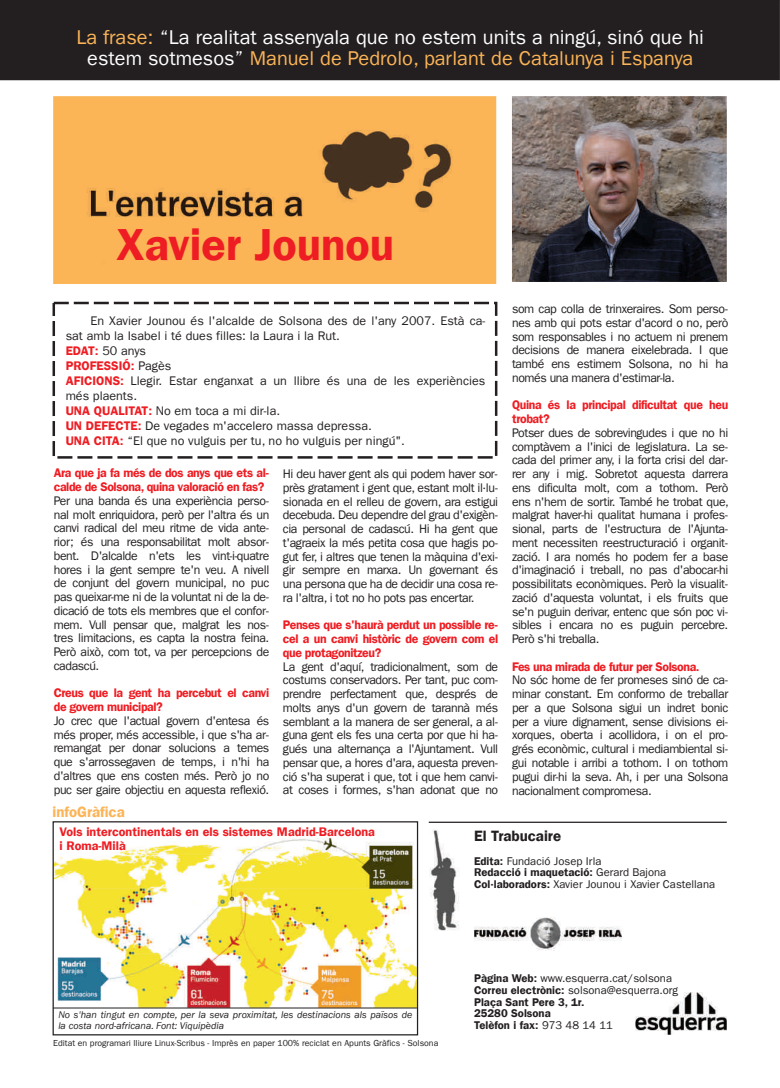
<style>
.page{position:relative;width:780px;height:1088px;background:#fff}
.page>*{position:absolute;margin:0;border:0;box-sizing:border-box;transform-origin:0 0}
.t1{font:600 45px "Franklin Gothic LT";color:#ee1d23}
.t2{font:20px/20.6px "Franklin Gothic LT";color:#fff;text-align:center}
.t3{font:600 15px "Franklin Gothic LT";color:#231f20}
.t4{font:600 15px "Franklin Gothic LT";color:#fbb457}
.t5{font:12.5px/13.8px "Franklin Gothic LT";letter-spacing:-.03em;color:#231f20;text-align:justify}
.t6{font:12.5px/15px "Franklin Gothic LT";color:#231f20}
.t7{font:600 12.5px/13.8px "Franklin Gothic LT";letter-spacing:-.035em;color:#ee1d23}
.t8{font:600 12.5px/13.8px "Franklin Gothic LT";color:#ee1d23}
.t9{font:600 11.25px/11.8px "Franklin Gothic LT";color:#231f20}
.t10{font:11.25px/11.8px "Franklin Gothic LT";color:#231f20}
.t11{font:italic 10px/10.8px "Franklin Gothic LT";color:#231f20}
.t12{font:8.75px "Franklin Gothic LT";color:#231f20}
.s1{color:#fbb457}
.s2{font-weight:600}
.s3{font-weight:600;color:#ee1d23}
.s4{font-weight:400}
</style>
<div class="page">
<img style="left:55px;top:838px;width:361px;height:170px">
<img style="left:635px;top:992px;width:91px;height:43px">
<div style="left:0;top:0;width:779px;height:80px;background:#231f20"></div>
<hr style="left:429px;top:821px;width:297px;height:2px;background:#231f20">
<img style="left:430px;top:829px;width:29px;height:101px">
<img style="left:474px;top:917px;width:148px;height:34px">
<img style="left:53px;top:96px;width:443px;height:188px">
<img style="left:512px;top:96px;width:214px;height:186px">
<div style="left:52px;top:302px;width:445px;height:157px;border:2px dashed #231f20"></div>
<hr style="left:53px;top:1008px;width:364px;height:1px;background:#231f20">
<div style="left:53px;top:821px;width:365px;height:214px;border:1px solid #231f20"></div>
<h2 class="t2" style="left:76px;top:27px;width:629px"><span class="s1">La frase:</span> “La realitat assenyala que no estem units a ningú, sinó que hi estem sotmesos” <span class="s1">Manuel de Pedrolo, parlant de Catalunya i Espanya</span></h2>
<h1 class="t1" style="left:116px;top:217px;width:279px">Xavier Jounou</h1>
<p class="t5" style="left:512px;top:302px;width:218px">som cap colla de trinxeraires. Som perso&shy;nes amb qui pots estar d'acord o no, però som responsables i no actuem ni prenem decisions de manera eixelebrada. I que també ens estimem Solsona, no hi ha només una manera d'estimar-la.</p>
<p class="t7" style="left:512px;top:398px;width:218px">Quina és la principal dificultat que heu trobat?</p>
<p class="t5" style="left:512px;top:426px;width:218px">Potser dues de sobrevingudes i que no hi comptàvem a l'inici de legislatura. La se&shy;cada del primer any, i la forta crisi del dar&shy;rer any i mig. Sobretot aquesta darrera ens dificulta molt, com a tothom. Però ens n'hem de sortir. També he trobat que, malgrat haver-hi qualitat humana i profes&shy;sional, parts de l'estructura de l'Ajunta&shy;ment necessiten reestructuració i organit&shy;zació. I ara només ho podem fer a base d'imaginació i treball, no pas d'abocar-hi possibilitats econòmiques. Però la visualit&shy;zació d'aquesta voluntat, i els fruits que se'n puguin derivar, entenc que són poc vi&shy;sibles i encara no es puguin percebre.<br>Però s'hi treballa.</p>
<p class="t7" style="left:512px;top:659px;width:189px">Fes una mirada de futur per Solsona.</p>
<p class="t5" style="left:512px;top:673px;width:218px">No sóc home de fer promeses sinó de ca&shy;minar constant. Em conformo de treballar per a que Solsona sigui un indret bonic per a viure dignament, sense divisions ei&shy;xorques, oberta i acollidora, i on el pro&shy;grés econòmic, cultural i mediambiental si&shy;gui notable i arribi a tothom. I on tothom pugui dir-hi la seva. Ah, i per una Solsona nacionalment compromesa.</p>
<p class="t3" style="left:474px;top:827px;width:89px">El Trabucaire</p>
<p class="t10" style="left:474px;top:855px;width:243px"><span class="s2">Edita:</span> Fundació Josep Irla<br><span class="s2">Redacció i maquetació:</span> Gerard Bajona<br><span class="s2">Col·laboradors:</span> Xavier Jounou i Xavier Castellana</p>
<p class="t6" style="left:66px;top:313px;width:421px;text-indent:25px">En Xavier Jounou és l'alcalde de Solsona des de l'any 2007. Està ca&shy;sat amb la Isabel i té dues filles: la Laura i la Rut.<br><span class="s3">EDAT:</span> 50 anys<br><span class="s3">PROFESSIÓ:</span> Pagès<br><span class="s3">AFICIONS:</span> Llegir. Estar enganxat a un llibre és una de les experiències més plaents.<br><span class="s3">UNA QUALITAT:</span> No em toca a mi dir-la.<br><span class="s3">UN DEFECTE:</span> De vegades m'accelero massa depressa.<br><span class="s3">UNA CITA:</span> “El que no vulguis per tu, no ho vulguis per ningú".</p>
<p class="t7" style="left:54px;top:466px;width:217px">Ara que ja fa més de dos anys que ets al&shy;calde de Solsona, quina valoració en fas?</p>
<p class="t5" style="left:54px;top:494px;width:217px">Per una banda és una experiència perso&shy;nal molt enriquidora, però per l'altra és un canvi radical del meu ritme de vida ante&shy;rior; és una responsabilitat molt absor&shy;bent. D'alcalde n'ets les vint-i-quatre hores i la gent sempre te'n veu. A nivell de conjunt del govern municipal, no puc pas queixar-me ni de la voluntat ni de la de&shy;dicació de tots els membres que el confor&shy;mem. Vull pensar que, malgrat les nos&shy;tres limitacions, es capta la nostra feina.<br>Però això, com tot, va per percepcions de cadascú.</p>
<p class="t7" style="left:54px;top:686px;width:217px">Creus que la gent ha percebut el canvi de govern municipal?</p>
<p class="t5" style="left:54px;top:714px;width:217px">Jo crec que l'actual govern d'entesa és més proper, més accessible, i que s'ha ar&shy;remangat per donar solucions a temes que s'arrossegaven de temps, i n'hi ha d'altres que ens costen més. Però jo no puc ser gaire objectiu en aquesta reflexió.</p>
<p class="t5" style="left:283px;top:467px;width:217px">Hi deu haver gent als qui podem haver sor&shy;près gratament i gent que, estant molt il·lu&shy;sionada en el relleu de govern, ara estigui decebuda. Deu dependre del grau d'exigèn&shy;cia personal de cadascú. Hi ha gent que t'agraeix la més petita cosa que hagis po&shy;gut fer, i altres que tenen la màquina d'exi&shy;gir sempre en marxa. Un governant és una persona que ha de decidir una cosa re&shy;ra l'altra, i tot no ho pots pas encertar.</p>
<p class="t7" style="left:283px;top:618px;width:217px;text-align:justify">Penses que s'haurà perdut un possible re&shy;cel a un canvi històric de govern com el que protagonitzeu?</p>
<p class="t5" style="left:283px;top:659px;width:217px">La gent d'aquí, tradicionalment, som de costums conservadors. Per tant, puc com&shy;prendre perfectament que, després de molts anys d'un govern de tarannà més semblant a la manera de ser general, a al&shy;guna gent els fes una certa por que hi ha&shy;gués una alternança a l'Ajuntament. Vull pensar que, a hores d'ara, aquesta preven&shy;ció s'ha superat i que, tot i que hem canvi&shy;at coses i formes, s'han adonat que no</p>
<p class="t4" style="left:52px;top:803px;width:74px">infoGràfica</p>
<p class="t8" style="left:60px;top:825px;width:317px">Vols intercontinentals en els sistemes Madrid-Barcelona i Roma-Milà</p>
<p class="t11" style="left:58px;top:1010px;width:355px">No s'han tingut en compte, per la seva proximitat, les destinacions als països de la costa nord-africana. Font: Viquipèdia</p>
<p class="t12" style="left:53px;top:1038px;width:387px">Editat en programari lliure Linux-Scribus - Imprès en paper 100% reciclat en Apunts Gràfics - Solsona</p>
<p class="t9" style="left:474px;top:972px;width:205px">Pàgina Web: <span class="s4">www.esquerra.cat/solsona<br></span>Correu electrònic: <span class="s4">solsona@esquerra.org<br></span>Plaça Sant Pere 3, 1r.<br>25280 Solsona<br>Telèfon i fax: <span class="s4">973 48 14 11</span></p>
</div>
